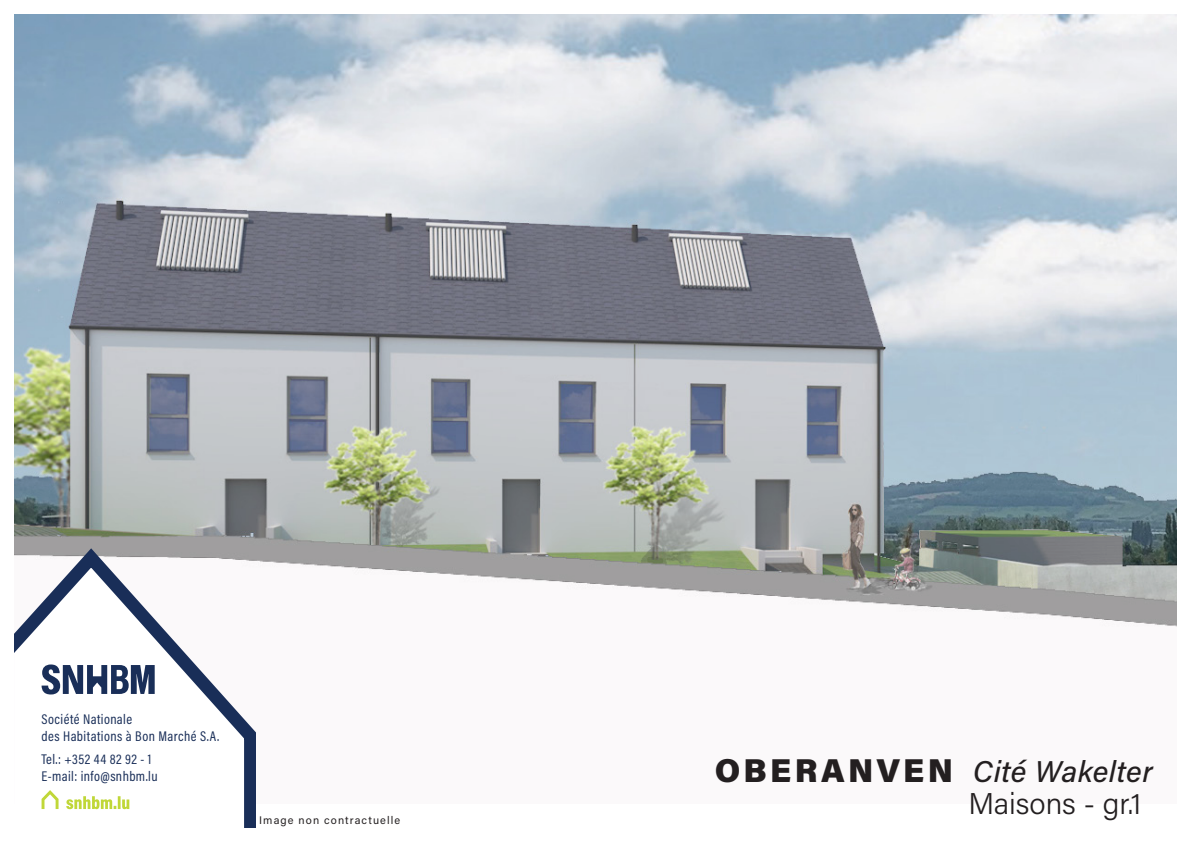
<style>
.page{position:relative;width:1191px;height:842px;background:#fff}
.page>*{position:absolute;margin:0;border:0;box-sizing:border-box;transform-origin:0 0}
.t1{font:900 33px "Acumin Pro";letter-spacing:.1em;color:#231f20}
.t2{font:300 30px "Acumin Pro";color:#231f20}
.t3{font:italic 500 30px "Acumin Pro";letter-spacing:.015em;color:#231f20}
.t4{font:14.2px/17px "Acumin Pro Cond";letter-spacing:.03em;color:#192e58}
.t5{font:11px "Acumin Pro";letter-spacing:.095em;color:#231f20}
</style>
<div class="page">
<img style="left:14px;top:14px;width:1162px;height:790px">
<svg style="left:14px;top:548px;width:241px;height:280px"></svg>
<svg style="left:42px;top:664px;width:113px;height:30px"></svg>
<svg style="left:66px;top:796px;width:63px;height:13px"></svg>
<svg style="left:42px;top:790px;width:17px;height:19px"></svg>
<p class="t4" style="left:42px;top:710px;width:179px">Société Nationale<br>des Habitations à Bon Marché S.A.</p>
<p class="t4" style="left:42px;top:750px;width:117px;line-height:17.4px">Tel.: +352 44 82 92 - 1<br>E-mail: info@snhbm.lu</p>
<p class="t5" style="left:259px;top:812px;width:142px">Image non contractuelle</p>
<p class="t1" style="left:715px;top:747px;width:240px">OBERANVEN</p>
<p class="t3" style="left:973px;top:751px;width:181px">Cité Wakelter</p>
<p class="t2" style="left:968px;top:783px;width:174px">Maisons - gr.1</p>
</div>
